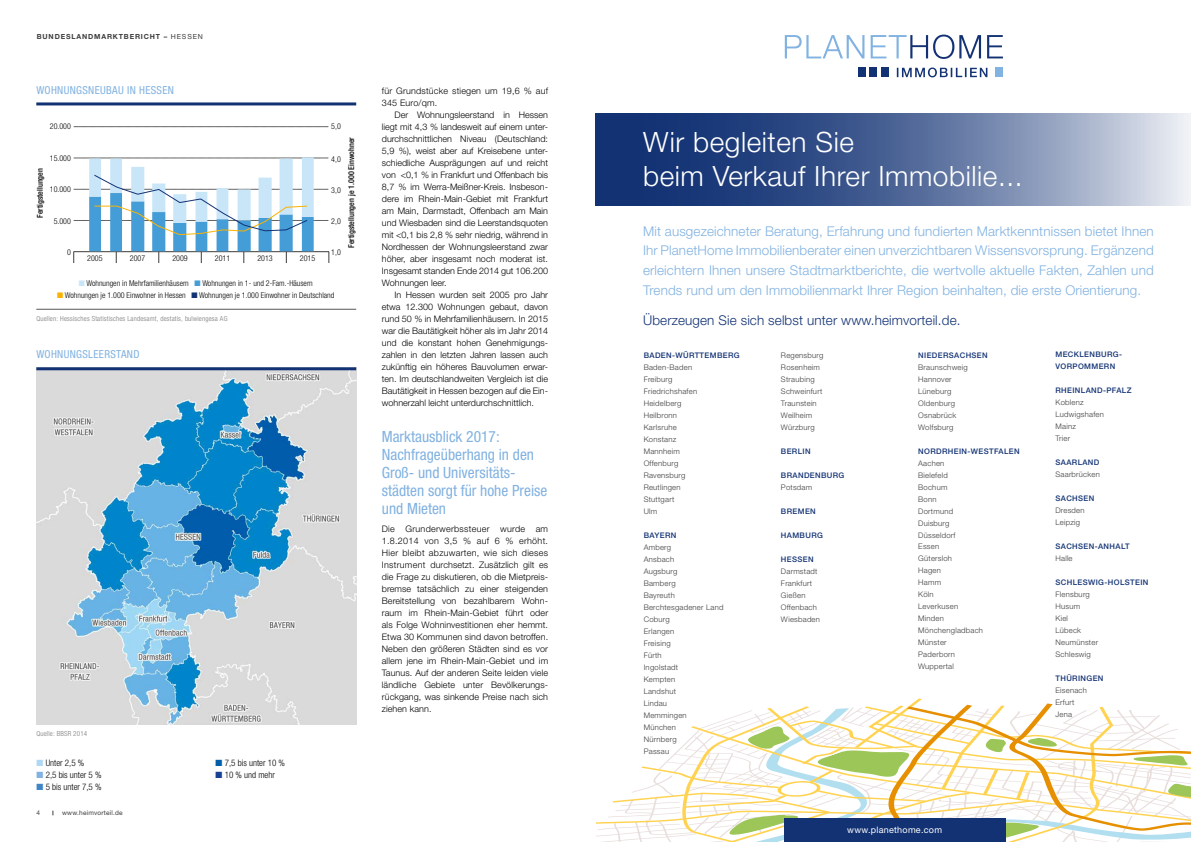
<style>
.page{position:relative;width:1191px;height:842px;background:#fff}
.page>*{position:absolute;margin:0;border:0;box-sizing:border-box;transform-origin:0 0}
.t1{font:300 28px/33.6px "Helvetica Neue LT Std";letter-spacing:.02em;color:#fff}
.t2{font:condensed 15.5px/18px "Helvetica Neue LT Std";color:#81b2e1}
.t3{font:300 13.4px/19.7px "Helvetica Neue LT Std";letter-spacing:.01em;color:#81b2e1;text-align:justify}
.t4{font:300 13.4px "Helvetica Neue LT Std";letter-spacing:.01em;color:#123274}
.t5{font:condensed 11px "Helvetica Neue LT Std";letter-spacing:.03em;color:#81b2e1}
.t6{font:300 9px/12px "Helvetica Neue LT Std";color:#000;text-align:justify}
.t7{font:300 condensed 9px "Helvetica Neue LT Std";color:#000}
.t8{font:300 9px/12px "Helvetica Neue LT Std";letter-spacing:.02em;color:#000}
.t9{font:9px "Helvetica Neue LT Std";letter-spacing:.03em;color:#fff}
.t10{font:300 condensed 8px "Helvetica Neue LT Std";color:#000}
.t11{font:500 condensed 8px "Helvetica Neue LT Std";color:#000}
.t12{font:300 7.7px/12px "Helvetica Neue LT Std";letter-spacing:.03em;color:#3c3c3b}
.t13{font:500 7.7px/12px "Helvetica Neue LT Std";letter-spacing:.05em;color:#123274}
.t14{font:300 condensed 7px "Helvetica Neue LT Std";letter-spacing:.03em;color:#797979}
.t15{font:700 7px "Helvetica Neue LT Std";letter-spacing:.12em;color:#3c3c3b}
.t16{font:6.5px "Helvetica Neue LT Std";letter-spacing:.03em;color:#3c3c3b}
.s1{font-weight:400}
.s2{color:#c9e6f9}
.s3{color:#449dd7}
.s4{color:#fab303}
.s5{color:#123274}
.s6{color:#afd8f4}
.s7{color:#81b2e1}
.s8{color:#4085c6}
.s9{color:#005da9}
.s10{color:#164194}
</style>
<div class="page">
<img style="left:36px;top:370px;width:320px;height:354px">
<hr style="left:36px;top:367px;width:320px;height:3px;background:#123274">
<hr style="left:36px;top:309px;width:320px;height:1px;background:#575756">
<hr style="left:36px;top:102px;width:320px;height:3px;background:#123274">
<svg style="left:74px;top:127px;width:254px;height:1px"></svg>
<svg style="left:74px;top:157px;width:256px;height:106px"></svg>
<svg style="left:596px;top:698px;width:595px;height:144px"></svg>
<div style="left:784px;top:818px;width:221px;height:24px;background:#123274"></div>
<svg style="left:595px;top:113px;width:596px;height:93px;background:#5c729f"></svg>
<svg style="left:785px;top:35px;width:218px;height:24px"></svg>
<div style="left:995px;top:68px;width:8px;height:9px;background:#81b2e1"></div>
<div style="left:858px;top:68px;width:7px;height:9px;background:#123274"></div>
<div style="left:869px;top:68px;width:8px;height:9px;background:#123274"></div>
<div style="left:881px;top:68px;width:8px;height:9px;background:#123274"></div>
<svg style="left:896px;top:68px;width:91px;height:9px"></svg>
<p class="t15" style="left:37px;top:32px;width:167px">BUNDESLANDMARKTBERICHT – <span class="s1">HESSEN</span></p>
<p class="t5" style="left:36px;top:83px;width:139px">WOHNUNGSNEUBAU IN HESSEN</p>
<p class="t10" style="left:50px;top:122px;width:23px">20.000</p>
<p class="t10" style="left:50px;top:153px;width:23px">15.000</p>
<p class="t10" style="left:50px;top:185px;width:23px">10.000</p>
<p class="t10" style="left:54px;top:216px;width:19px">5.000</p>
<p class="t10" style="left:67px;top:248px;width:5px">0</p>
<p class="t11" style="left:35px;top:218px;width:51px;rotate:-90deg">Fertigstellungen</p>
<p class="t10" style="left:87px;top:254px;width:17px">2005</p>
<p class="t10" style="left:130px;top:254px;width:17px">2007</p>
<p class="t10" style="left:172px;top:254px;width:17px">2009</p>
<p class="t10" style="left:215px;top:254px;width:17px">2011</p>
<p class="t10" style="left:257px;top:254px;width:17px">2013</p>
<p class="t10" style="left:300px;top:254px;width:17px">2015</p>
<p class="t10" style="left:331px;top:122px;width:11px">5,0</p>
<p class="t10" style="left:331px;top:155px;width:11px">4,0</p>
<p class="t10" style="left:331px;top:186px;width:11px">3,0</p>
<p class="t10" style="left:331px;top:217px;width:11px">2,0</p>
<p class="t10" style="left:331px;top:248px;width:11px">1,0</p>
<p class="t11" style="left:347px;top:248px;width:112px;rotate:-90deg">Fertigstellungen je 1.000 Einwohner</p>
<p class="t10" style="left:79px;top:278px;width:235px"><span class="s2">■</span> Wohnungen in Mehrfamilienhäusern <span class="s3">■</span> Wohnungen in 1- und 2-Fam.-Häusern</p>
<p class="t10" style="left:57px;top:290px;width:279px"><span class="s4">■</span> Wohnungen je 1.000 Einwohner in Hessen <span class="s5">■</span> Wohnungen je 1.000 Einwohner in Deutschland</p>
<p class="t14" style="left:36px;top:315px;width:193px">Quellen: Hessisches Statistisches Landesamt, destatis, bulwiengesa AG</p>
<p class="t5" style="left:36px;top:348px;width:105px">WOHNUNGSLEERSTAND</p>
<p class="t14" style="left:36px;top:729px;width:52px">Quelle: BBSR 2014</p>
<p class="t7" style="left:36px;top:757px;width:49px"><span class="s6">■</span> Unter 2,5 %</p>
<p class="t7" style="left:36px;top:769px;width:67px"><span class="s7">■</span> 2,5 bis unter 5 %</p>
<p class="t7" style="left:36px;top:781px;width:67px"><span class="s8">■</span> 5 bis unter 7,5 %</p>
<p class="t16" style="left:36px;top:809px;width:5px">4</p>
<p class="t16" style="left:62px;top:809px;width:62px">www.heimvorteil.de</p>
<p class="t7" style="left:215px;top:757px;width:71px"><span class="s9">■</span> 7,5 bis unter 10 %</p>
<p class="t7" style="left:215px;top:769px;width:61px"><span class="s10">■</span> 10 % und mehr</p>
<p class="t8" style="left:382px;top:84px;width:168px">für Grundstücke stiegen um 19,6 % auf<br>345 Euro/qm.</p>
<p class="t6" style="left:382px;top:108px;width:168px;text-indent:13px">Der Wohnungsleerstand in Hessen liegt mit 4,3 % landesweit auf einem unter&shy;durchschnittlichen Niveau (Deutschland:<br>5,9 %), weist aber auf Kreisebene unter&shy;schiedliche Ausprägungen auf und reicht von &lt;0,1 % in Frankfurt und Offenbach bis 8,7 % im Werra-Meißner-Kreis. Insbeson&shy;dere im Rhein-Main-Gebiet mit Frankfurt am Main, Darmstadt, Offenbach am Main und Wiesbaden sind die Leerstandsquoten mit &lt;0,1 bis 2,8 % sehr niedrig, während in Nordhessen der Wohnungsleerstand zwar höher, aber insgesamt noch moderat ist.<br>Insgesamt standen Ende 2014 gut 106.200<br>Wohnungen leer.</p>
<p class="t6" style="left:382px;top:288px;width:168px;text-indent:13px">In Hessen wurden seit 2005 pro Jahr etwa 12.300 Wohnungen gebaut, davon rund 50 % in Mehrfamilienhäusern. In 2015 war die Bautätigkeit höher als im Jahr 2014 und die konstant hohen Genehmigungs&shy;zahlen in den letzten Jahren lassen auch zukünftig ein höheres Bauvolumen erwar&shy;ten. Im deutschlandweiten Vergleich ist die Bautätigkeit in Hessen bezogen auf die Ein&shy;wohnerzahl leicht unterdurchschnittlich.</p>
<h2 class="t2" style="left:382px;top:427px;width:167px">Marktausblick 2017:<br>Nachfrageüberhang in den<br>Groß- und Universitäts&shy;städten sorgt für hohe Preise und Mieten</h2>
<p class="t6" style="left:382px;top:522px;width:168px">Die Grunderwerbssteuer wurde am 1.8.2014 von 3,5 % auf 6 % erhöht.<br>Hier bleibt abzuwarten, wie sich dieses Instrument durchsetzt. Zusätzlich gilt es die Frage zu diskutieren, ob die Mietpreis&shy;bremse tatsächlich zu einer steigenden Bereitstellung von bezahlbarem Wohn&shy;raum im Rhein-Main-Gebiet führt oder als Folge Wohninvestitionen eher hemmt.<br>Etwa 30 Kommunen sind davon betroffen.<br>Neben den größeren Städten sind es vor allem jene im Rhein-Main-Gebiet und im Taunus. Auf der anderen Seite leiden viele ländliche Gebiete unter Bevölkerungs&shy;rückgang, was sinkende Preise nach sich ziehen kann.</p>
<h1 class="t1" style="left:643px;top:125px;width:381px">Wir begleiten Sie<br>beim Verkauf Ihrer Immobilie...</h1>
<p class="t3" style="left:643px;top:221px;width:512px">Mit ausgezeichneter Beratung, Erfahrung und fundierten Marktkenntnissen bietet Ihnen Ihr PlanetHome Immobilienberater einen unverzichtbaren Wissensvorsprung. Ergänzend erleichtern Ihnen unsere Stadtmarktberichte, die wertvolle aktuelle Fakten, Zahlen und Trends rund um den Immobilienmarkt Ihrer Region beinhalten, die erste Orientierung.</p>
<h3 class="t4" style="left:643px;top:312px;width:319px">Überzeugen Sie sich selbst unter www.heimvorteil.de.</h3>
<p class="t13" style="left:643px;top:349px;width:97px">BADEN-WÜRTTEMBERG</p>
<p class="t12" style="left:643px;top:361px;width:55px">Baden-Baden<br>Freiburg<br>Friedrichshafen<br>Heidelberg<br>Heilbronn<br>Karlsruhe<br>Konstanz<br>Mannheim<br>Offenburg<br>Ravensburg<br>Reutlingen<br>Stuttgart<br>Ulm</p>
<p class="t13" style="left:643px;top:529px;width:34px">BAYERN</p>
<p class="t12" style="left:643px;top:541px;width:81px">Amberg<br>Ansbach<br>Augsburg<br>Bamberg<br>Bayreuth<br>Berchtesgadener Land<br>Coburg<br>Erlangen<br>Freising<br>Fürth<br>Ingolstadt<br>Kempten<br>Landshut<br>Lindau<br>Memmingen<br>München<br>Nürnberg<br>Passau</p>
<p class="t12" style="left:781px;top:349px;width:44px">Regensburg<br>Rosenheim<br>Straubing<br>Schweinfurt<br>Traunstein<br>Weilheim<br>Würzburg</p>
<p class="t13" style="left:781px;top:445px;width:31px">BERLIN</p>
<p class="t13" style="left:781px;top:469px;width:65px">BRANDENBURG</p>
<p class="t12" style="left:781px;top:481px;width:33px">Potsdam</p>
<p class="t13" style="left:781px;top:505px;width:36px">BREMEN</p>
<p class="t13" style="left:781px;top:529px;width:43px">HAMBURG</p>
<p class="t13" style="left:781px;top:553px;width:34px">HESSEN</p>
<p class="t12" style="left:781px;top:565px;width:41px">Darmstadt<br>Frankfurt<br>Gießen<br>Offenbach<br>Wiesbaden</p>
<p class="t13" style="left:918px;top:349px;width:71px">NIEDERSACHSEN</p>
<p class="t12" style="left:918px;top:361px;width:51px">Braunschweig<br>Hannover<br>Lüneburg<br>Oldenburg<br>Osnabrück<br>Wolfsburg</p>
<p class="t13" style="left:918px;top:445px;width:103px">NORDRHEIN-WESTFALEN</p>
<p class="t12" style="left:918px;top:457px;width:66px">Aachen<br>Bielefeld<br>Bochum<br>Bonn<br>Dortmund<br>Duisburg<br>Düsseldorf<br>Essen<br>Gütersloh<br>Hagen<br>Hamm<br>Köln<br>Leverkusen<br>Minden<br>Mönchengladbach<br>Münster<br>Paderborn<br>Wuppertal</p>
<p class="t13" style="left:1055px;top:349px;width:68px">MECKLENBURG-<br>VORPOMMERN</p>
<p class="t13" style="left:1055px;top:385px;width:78px">RHEINLAND-PFALZ</p>
<p class="t12" style="left:1055px;top:397px;width:50px">Koblenz<br>Ludwigshafen<br>Mainz<br>Trier</p>
<p class="t13" style="left:1055px;top:457px;width:45px">SAARLAND</p>
<p class="t12" style="left:1055px;top:468px;width:46px">Saarbrücken</p>
<p class="t13" style="left:1055px;top:493px;width:40px">SACHSEN</p>
<p class="t12" style="left:1055px;top:504px;width:31px">Dresden<br>Leipzig</p>
<p class="t13" style="left:1055px;top:541px;width:76px">SACHSEN-ANHALT</p>
<p class="t12" style="left:1055px;top:552px;width:19px">Halle</p>
<p class="t13" style="left:1055px;top:577px;width:94px">SCHLESWIG-HOLSTEIN</p>
<p class="t12" style="left:1055px;top:588px;width:44px">Flensburg<br>Husum<br>Kiel<br>Lübeck<br>Neumünster<br>Schleswig</p>
<p class="t13" style="left:1055px;top:673px;width:50px">THÜRINGEN</p>
<p class="t12" style="left:1055px;top:684px;width:33px">Eisenach<br>Erfurt<br>Jena</p>
<p class="t9" style="left:847px;top:825px;width:96px">www.planethome.com</p>
</div>
